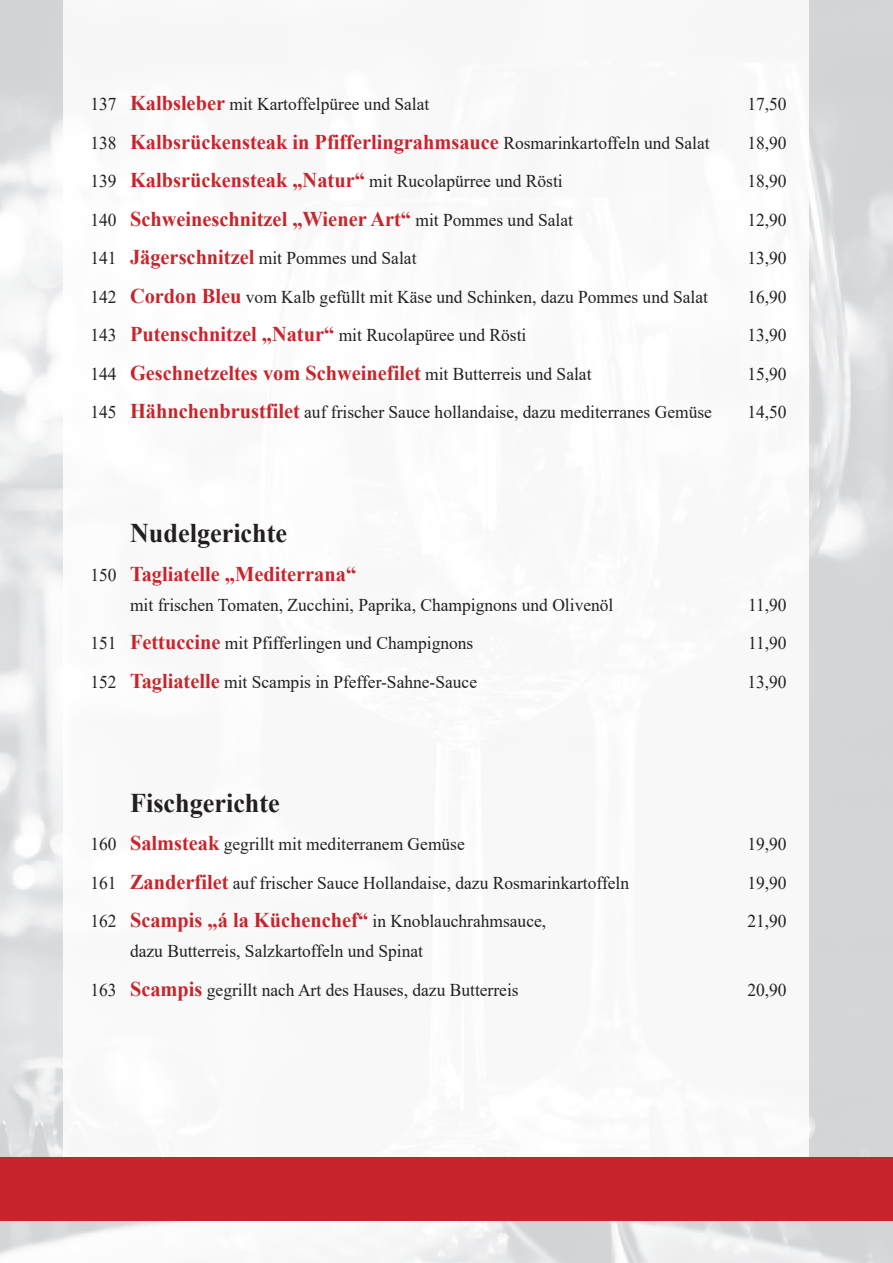
<style>
.page{position:relative;width:893px;height:1263px;background:#fff}
.page>*{position:absolute;margin:0;border:0;box-sizing:border-box;transform-origin:0 0}
.t1{font:700 27px "Times New Roman";color:#231f20}
.t2{font:700 21px "Times New Roman";color:#c8242b}
.t3{font:18px/38.5px "Times New Roman";color:#231f20}
.s1{font-weight:700;font-size:21px;color:#c8242b}
.s2{font-weight:400;font-size:18px;color:#231f20}
</style>
<div class="page">
<img style="left:788px;top:0;width:105px;height:1263px">
<img style="left:105px;top:1221px;width:683px;height:42px">
<div style="left:0;top:1157px;width:893px;height:64px;background:#c8242b"></div>
<img style="left:64px;top:0;width:744px;height:1157px">
<p class="t3" style="left:90px;top:87px;width:341px">137 <span class="s1">Kalbsleber</span> mit Kartoffelpüree und Salat</p>
<p class="t3" style="left:747px;top:87px;width:41px">17,50</p>
<p class="t2" style="left:90px;top:134px;width:621px"><span class="s2">138</span> Kalbsrückensteak in Pfifferlingrahmsauce <span class="s2">Rosmarinkartoffeln und Salat</span></p>
<p class="t3" style="left:747px;top:125px;width:41px">18,90</p>
<p class="t3" style="left:90px;top:164px;width:474px">139 <span class="s1">Kalbsrückensteak „Natur“</span> mit Rucolapürree und Rösti</p>
<p class="t3" style="left:747px;top:164px;width:41px">18,90</p>
<p class="t2" style="left:90px;top:211px;width:484px"><span class="s2">140</span> Schweineschnitzel „Wiener Art“ <span class="s2">mit Pommes und Salat</span></p>
<p class="t3" style="left:747px;top:202px;width:41px">12,90</p>
<p class="t3" style="left:90px;top:241px;width:328px">141 <span class="s1">Jägerschnitzel</span> mit Pommes und Salat</p>
<p class="t3" style="left:747px;top:241px;width:41px">13,90</p>
<p class="t3" style="left:90px;top:279px;width:619px">142 <span class="s1">Cordon Bleu</span> vom Kalb gefüllt mit Käse und Schinken, dazu Pommes und Salat</p>
<p class="t3" style="left:747px;top:279px;width:41px">16,90</p>
<p class="t3" style="left:90px;top:318px;width:437px">143 <span class="s1">Putenschnitzel „Natur“</span> mit Rucolapüree und Rösti</p>
<p class="t3" style="left:747px;top:318px;width:41px">13,90</p>
<p class="t2" style="left:90px;top:365px;width:503px"><span class="s2">144</span> Geschnetzeltes vom Schweinefilet <span class="s2">mit Butterreis und Salat</span></p>
<p class="t3" style="left:747px;top:356px;width:41px">15,90</p>
<p class="t3" style="left:90px;top:395px;width:623px">145 <span class="s1">Hähnchenbrustfilet</span> auf frischer Sauce hollandaise, dazu mediterranes Gemüse</p>
<p class="t3" style="left:747px;top:395px;width:41px">14,50</p>
<h1 class="t1" style="left:130px;top:524px;width:159px">Nudelgerichte</h1>
<p class="t2" style="left:90px;top:566px;width:267px"><span class="s2">150</span> Tagliatelle „Mediterrana“</p>
<p class="t3" style="left:130px;top:587px;width:485px">mit frischen Tomaten, Zucchini, Paprika, Champignons und Olivenöl</p>
<p class="t3" style="left:748px;top:587px;width:40px">11,90</p>
<p class="t3" style="left:90px;top:626px;width:385px">151 <span class="s1">Fettuccine</span> mit Pfifferlingen und Champignons</p>
<p class="t3" style="left:748px;top:626px;width:40px">11,90</p>
<p class="t3" style="left:90px;top:664px;width:388px">152 <span class="s1">Tagliatelle</span> mit Scampis in Pfeffer-Sahne-Sauce</p>
<p class="t3" style="left:747px;top:664px;width:41px">13,90</p>
<h1 class="t1" style="left:130px;top:793px;width:151px">Fischgerichte</h1>
<p class="t3" style="left:90px;top:827px;width:376px">160 <span class="s1">Salmsteak</span> gegrillt mit mediterranem Gemüse</p>
<p class="t3" style="left:747px;top:827px;width:41px">19,90</p>
<p class="t3" style="left:90px;top:865px;width:540px">161 <span class="s1">Zanderfilet</span> auf frischer Sauce Hollandaise, dazu Rosmarinkartoffeln</p>
<p class="t3" style="left:747px;top:865px;width:41px">19,90</p>
<p class="t3" style="left:90px;top:904px;width:457px">162 <span class="s1">Scampis „á la Küchenchef“</span> in Knoblauchrahmsauce,</p>
<p class="t3" style="left:747px;top:904px;width:41px">21,90</p>
<p class="t3" style="left:90px;top:934px;width:430px;text-indent:40px">dazu Butterreis, Salzkartoffeln und Spinat<br>163 <span class="s1">Scampis</span> gegrillt nach Art des Hauses, dazu Butterreis</p>
<p class="t3" style="left:747px;top:972px;width:41px">20,90</p>
</div>
